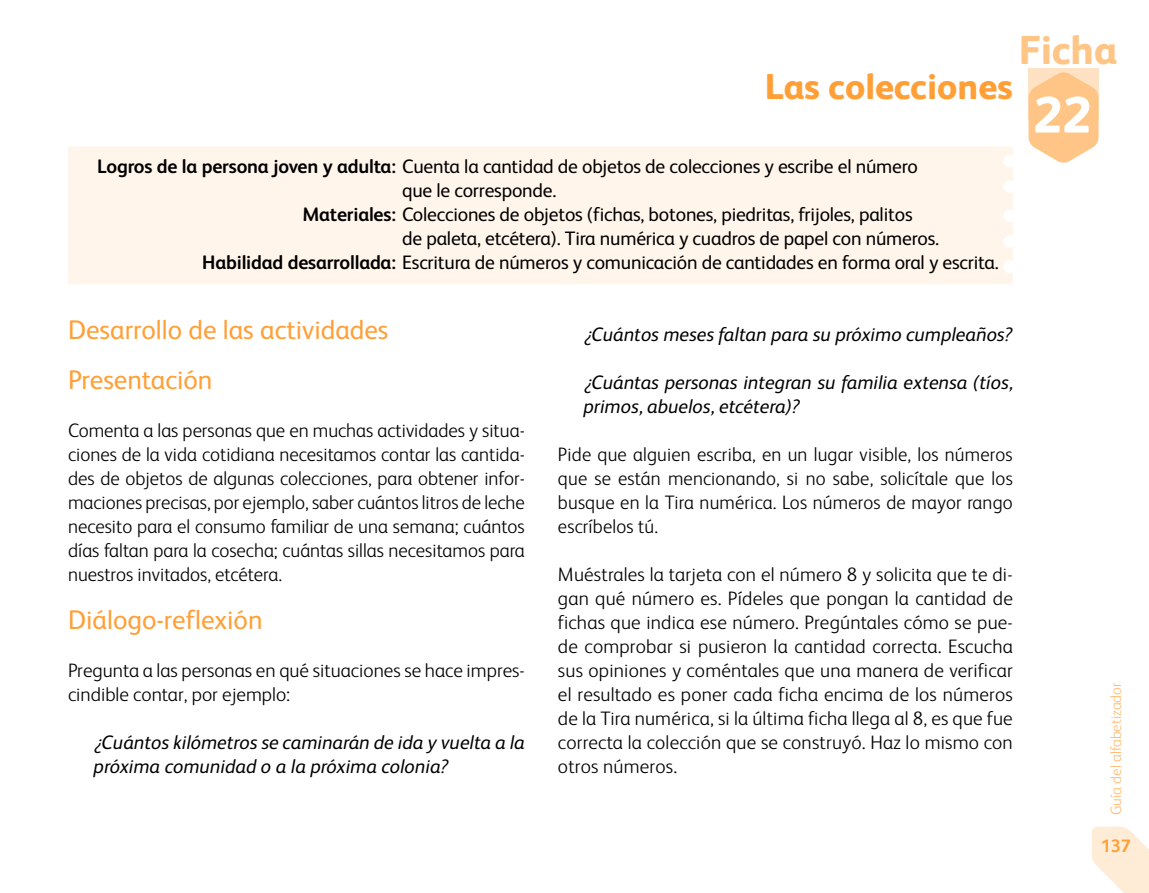
<style>
.page{position:relative;width:1149px;height:893px;background:#fff}
.page>*{position:absolute;margin:0;border:0;box-sizing:border-box;transform-origin:0 0}
.t1{font:800 51px "FS Albert";color:#fff}
.t2{font:800 40.35px "FS Albert";color:#ffc586}
.t3{font:800 36px "FS Albert";color:#ff9f36}
.t4{font:27px/49.5px "FS Albert";color:#ff9f36}
.t5{font:300 19.5px/24px "FS Albert";color:#000;text-align:justify}
.t6{font:19.5px "FS Albert";letter-spacing:-.01em;color:#000}
.t7{font:italic 19.5px/24px "FS Albert";color:#000}
.t8{font:700 18px "FS Albert";color:#ff9f36}
.t9{font:300 15px "FS Albert";color:#ffbc72}
.s1{font-weight:700}
</style>
<div class="page">
<svg style="left:1091px;top:826px;width:57px;height:67px"></svg>
<div style="left:68px;top:146px;width:944px;height:138px;background:#fff5eb"></div>
<svg style="left:1028px;top:68px;width:71px;height:95px;background:#ffce9a"></svg>
<p class="t3" style="left:764px;top:65px;width:249px">Las colecciones</p>
<p class="t2" style="left:1018px;top:26px;width:100px">Ficha</p>
<p class="t1" style="left:1032px;top:85px;width:60px">22</p>
<p class="t6" style="left:97px;top:155px;width:822px"><span class="s1">Logros de la persona joven y adulta:</span> Cuenta la cantidad de objetos de colecciones y escribe el número</p>
<p class="t6" style="left:402px;top:179px;width:156px">que le corresponde.</p>
<p class="t6" style="left:302px;top:203px;width:611px"><span class="s1">Materiales:</span> Colecciones de objetos (fichas, botones, piedritas, frijoles, palitos</p>
<p class="t6" style="left:402px;top:227px;width:538px">de paleta, etcétera). Tira numérica y cuadros de papel con números.</p>
<p class="t6" style="left:202px;top:251px;width:797px"><span class="s1">Habilidad desarrollada:</span> Escritura de números y comunicación de cantidades en forma oral y escrita.</p>
<p class="t4" style="left:68px;top:305px;width:322px">Desarrollo de las actividades<br>Presentación</p>
<p class="t5" style="left:68px;top:418px;width:458px">Comenta a las personas que en muchas actividades y situa&shy;ciones de la vida cotidiana necesitamos contar las cantida&shy;des de objetos de algunas colecciones, para obtener infor&shy;maciones precisas, por ejemplo, saber cuántos litros de leche necesito para el consumo familiar de una semana; cuántos días faltan para la cosecha; cuántas sillas necesitamos para nuestros invitados, etcétera.</p>
<p class="t4" style="left:68px;top:594px;width:196px">Diálogo-reflexión</p>
<p class="t5" style="left:68px;top:658px;width:458px">Pregunta a las personas en qué situaciones se hace impres&shy;cindible contar, por ejemplo:</p>
<p class="t7" style="left:94px;top:730px;width:432px">¿Cuántos kilómetros se caminarán de ida y vuelta a la próxima comunidad o a la próxima colonia?</p>
<p class="t7" style="left:583px;top:322px;width:430px">¿Cuántos meses faltan para su próximo cumpleaños?</p>
<p class="t7" style="left:583px;top:370px;width:430px">¿Cuántas personas integran su familia extensa (tíos, primos, abuelos, etcétera)?</p>
<p class="t5" style="left:558px;top:442px;width:456px">Pide que alguien escriba, en un lugar visible, los números que se están mencionando, si no sabe, solicítale que los busque en la Tira numérica. Los números de mayor rango escríbelos tú.</p>
<p class="t5" style="left:558px;top:562px;width:456px">Muéstrales la tarjeta con el número 8 y solicita que te di&shy;gan qué número es. Pídeles que pongan la cantidad de fichas que indica ese número. Pregúntales cómo se pue&shy;de comprobar si pusieron la cantidad correcta. Escucha sus opiniones y coméntales que una manera de verificar el resultado es poner cada ficha encima de los números de la Tira numérica, si la última ficha llega al 8, es que fue correcta la colección que se construyó. Haz lo mismo con otros números.</p>
<p class="t9" style="left:1106px;top:815px;width:134px;rotate:-90deg">Guía del alfabetizador</p>
<p class="t8" style="left:1100px;top:836px;width:32px">137</p>
</div>
